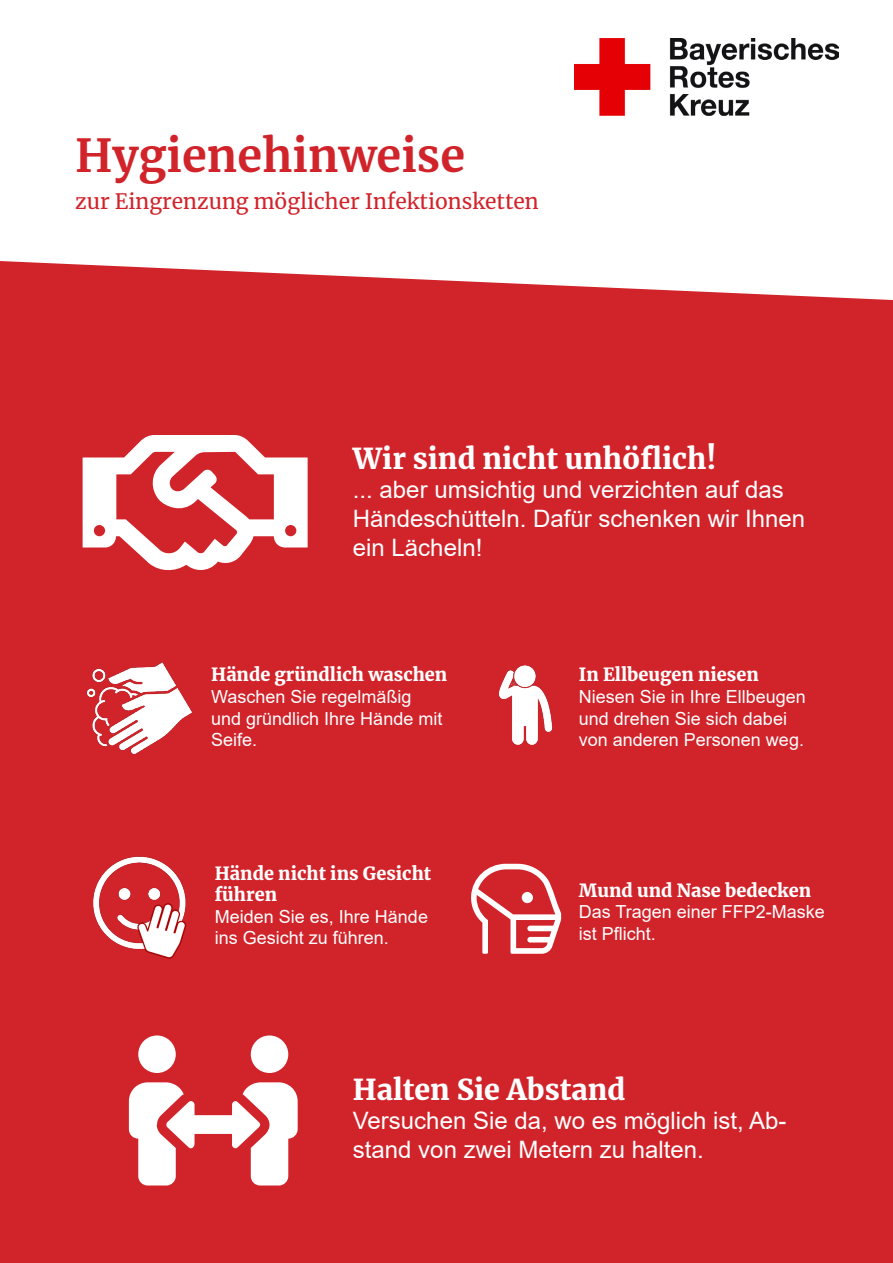
<style>
.page{position:relative;width:893px;height:1263px;background:#fff}
.page>*{position:absolute;margin:0;border:0;box-sizing:border-box;transform-origin:0 0}
.t1{font:700 45px "Merriweather";color:#d1232a}
.t2{font:900 28.5px "Merriweather";color:#fff}
.t3{font:24px/28.8px "Arial";color:#fff}
.t4{font:21px "Merriweather";color:#d1232a}
.t5{font:18px/21.6px "Arial";color:#fff}
.t6{font:900 18px/21.6px "Merriweather";color:#fff}
.s1{font-style:inherit}
</style>
<div class="page">
<img style="left:574px;top:39px;width:265px;height:76px">
<div style="left:0;top:261px;width:893px;height:1002px;background:#d1232a"></div>
<img style="left:73px;top:652px;width:132px;height:111px">
<img style="left:83px;top:847px;width:112px;height:112px">
<img style="left:479px;top:659px;width:93px;height:92px">
<div style="left:83px;top:435px;width:225px;height:137px;background:#d1232a"></div>
<div style="left:129px;top:1035px;width:169px;height:150px;background:#d1232a"></div>
<div style="left:471px;top:864px;width:90px;height:90px;background:#d1232a"></div>
<h1 class="t1" style="left:75px;top:124px;width:391px">Hygienehinweise</h1>
<p class="t4" style="left:75px;top:187px;width:465px">zur Eingrenzung möglicher Infektionsketten</p>
<h2 class="t2" style="left:353px;top:439px;width:365px">Wir sind nicht unhöflich!</h2>
<h3 class="t3" style="left:353px;top:475px;width:454px">... aber umsichtig und verzichten auf das<br>Händeschütteln. Dafür schenken wir Ihnen ein Lächeln!</h3>
<p class="t6" style="left:211px;top:663px;width:238px">Hände gründlich waschen</p>
<p class="t5" style="left:211px;top:686px;width:233px">Waschen Sie regelmäßig und gründlich Ihre Hände mit<br>Seife.</p>
<p class="t6" style="left:215px;top:862px;width:218px">Hände nicht ins Gesicht führen</p>
<p class="t5" style="left:215px;top:905px;width:215px">Meiden Sie es, Ihre Hände ins Gesicht zu führen.</p>
<p class="t6" style="left:579px;top:663px;width:182px">In Ellbeugen niesen</p>
<p class="t5" style="left:579px;top:686px;width:229px">Niesen Sie in Ihre Ellbeugen und drehen Sie sich dabei von anderen Personen weg.</p>
<p class="t6" style="left:579px;top:879px;width:234px">Mund und Nase bedecken</p>
<p class="t5" style="left:579px;top:901px;width:248px">Das Tragen einer <span class="s1">FFP2-Maske </span>ist Pflicht.</p>
<h2 class="t2" style="left:353px;top:1070px;width:274px">Halten Sie Abstand</h2>
<h3 class="t3" style="left:353px;top:1106px;width:435px">Versuchen Sie da, wo es möglich ist, Ab&shy;stand von zwei Metern zu halten.</h3>
</div>
